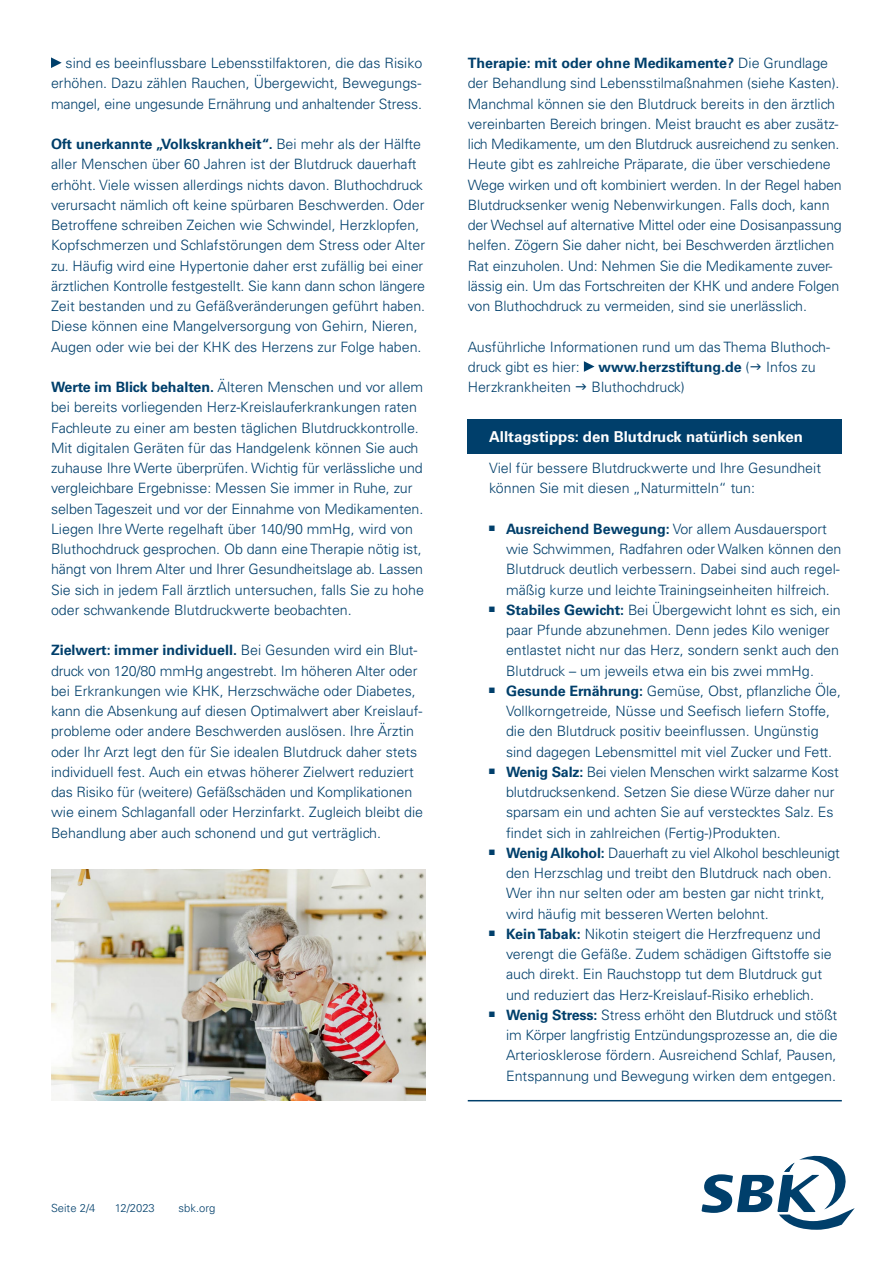
<style>
.page{position:relative;width:893px;height:1263px;background:#fff}
.page>*{position:absolute;margin:0;border:0;box-sizing:border-box;transform-origin:0 0}
.t1{font:700 15px "Univers LT Std";color:#fff}
.t2{font:300 14.25px/20.2px "Univers LT Std";color:#003f6b}
.t3{font:700 14.25px "Univers LT Std";color:#003f6b}
.t4{font:300 11.25px "Univers LT Std";color:#003f6b}
.s1{font-weight:700}
.s2{font-weight:300}
</style>
<div class="page">
<svg style="left:51px;top:57px;width:11px;height:11px"></svg>
<svg style="left:584px;top:361px;width:10px;height:11px"></svg>
<img style="left:51px;top:869px;width:374px;height:232px">
<svg style="left:701px;top:1155px;width:154px;height:75px"></svg>
<div style="left:468px;top:420px;width:374px;height:34px;background:#003f6b"></div>
<hr style="left:468px;top:1100px;width:374px;height:1px;background:#003f6b">
<p class="t2" style="left:51px;top:53px;width:373px;text-align:justify;text-indent:15px">sind es beeinflussbare Lebensstilfaktoren, die das Risiko erhöhen. Dazu zählen Rauchen, Übergewicht, Bewegungs&shy;mangel, eine ungesunde Ernährung und anhaltender Stress.</p>
<p class="t2" style="left:51px;top:134px;width:376px"><span class="s1">Oft unerkannte „Volkskrankheit“.</span> Bei mehr als der Hälfte aller Menschen über 60 Jahren ist der Blutdruck dauerhaft erhöht. Viele wissen allerdings nichts davon. Bluthochdruck verursacht nämlich oft keine spürbaren Beschwerden. Oder Betroffene schreiben Zeichen wie Schwindel, Herzklopfen, Kopfschmerzen und Schlafstörungen dem Stress oder Alter zu. Häufig wird eine Hypertonie daher erst zufällig bei einer ärztlichen Kontrolle festgestellt. Sie kann dann schon längere Zeit bestanden und zu Gefäßveränderungen geführt haben.<br>Diese können eine Mangelversorgung von Gehirn, Nieren, Augen oder wie bei der KHK des Herzens zur Folge haben.</p>
<p class="t2" style="left:51px;top:377px;width:374px"><span class="s1">Werte im Blick behalten.</span> Älteren Menschen und vor allem bei bereits vorliegenden Herz-Kreislauferkrankungen raten Fachleute zu einer am besten täglichen Blutdruckkontrolle.<br>Mit digitalen Geräten für das Handgelenk können Sie auch zuhause Ihre Werte überprüfen. Wichtig für verlässliche und vergleichbare Ergebnisse: Messen Sie immer in Ruhe, zur selben Tageszeit und vor der Einnahme von Medikamenten.<br>Liegen Ihre Werte regelhaft über 140/90 mmHg, wird von Bluthochdruck gesprochen. Ob dann eine Therapie nötig ist, hängt von Ihrem Alter und Ihrer Gesundheitslage ab. Lassen Sie sich in jedem Fall ärztlich untersuchen, falls Sie zu hohe oder schwankende Blutdruckwerte beobachten.</p>
<p class="t2" style="left:51px;top:640px;width:374px"><span class="s1">Zielwert: immer individuell.</span> Bei Gesunden wird ein Blut&shy;druck von 120/80 mmHg angestrebt. Im höheren Alter oder bei Erkrankungen wie KHK, Herzschwäche oder Diabetes, kann die Absenkung auf diesen Optimalwert aber Kreislauf&shy;probleme oder andere Beschwerden auslösen. Ihre Ärztin oder Ihr Arzt legt den für Sie idealen Blutdruck daher stets individuell fest. Auch ein etwas höherer Zielwert reduziert das Risiko für (weitere) Gefäßschäden und Komplikationen wie einem Schlaganfall oder Herzinfarkt. Zugleich bleibt die Behandlung aber auch schonend und gut verträglich.</p>
<p class="t2" style="left:468px;top:53px;width:376px"><span class="s1">Therapie: mit oder ohne Medikamente?</span> Die Grundlage der Behandlung sind Lebensstilmaßnahmen (siehe Kasten).<br>Manchmal können sie den Blutdruck bereits in den ärztlich vereinbarten Bereich bringen. Meist braucht es aber zusätz&shy;lich Medikamente, um den Blutdruck ausreichend zu senken.<br>Heute gibt es zahlreiche Präparate, die über verschiedene Wege wirken und oft kombiniert werden. In der Regel haben Blutdrucksenker wenig Nebenwirkungen. Falls doch, kann der Wechsel auf alternative Mittel oder eine Dosisanpassung helfen. Zögern Sie daher nicht, bei Beschwerden ärztlichen Rat einzuholen. Und: Nehmen Sie die Medikamente zuver&shy;lässig ein. Um das Fortschreiten der KHK und andere Folgen von Bluthochdruck zu vermeiden, sind sie unerlässlich.</p>
<p class="t2" style="left:468px;top:336px;width:364px">Ausführliche Informationen rund um das Thema Bluthoch&shy;druck gibt es hier:</p>
<p class="t3" style="left:598px;top:358px;width:219px">www.herzstiftung.de <span class="s2">( Infos zu</span></p>
<p class="t2" style="left:468px;top:377px;width:105px">Herzkrankheiten</p>
<p class="t2" style="left:592px;top:377px;width:95px">Bluthochdruck)</p>
<p class="t1" style="left:489px;top:428px;width:315px">Alltagstipps: den Blutdruck natürlich senken</p>
<p class="t2" style="left:489px;top:458px;width:334px">Viel für bessere Blutdruckwerte und Ihre Gesundheit können Sie mit diesen „Naturmitteln“ tun:</p>
<p class="t2" style="left:489px;top:519px;width:339px"><sup>Q</sup> <span class="s1">Ausreichend Bewegung:</span> Vor allem Ausdauersport</p>
<p class="t2" style="left:506px;top:539px;width:337px">wie Schwimmen, Radfahren oder Walken können den</p>
<p class="t2" style="left:506px;top:559px;width:335px">Blutdruck deutlich verbessern. Dabei sind auch regel-</p>
<p class="t2" style="left:506px;top:579px;width:325px">mäßig kurze und leichte Trainingseinheiten hilfreich.</p>
<p class="t2" style="left:489px;top:600px;width:353px"><sup>Q</sup> <span class="s1">Stabiles Gewicht:</span> Bei Übergewicht lohnt es sich, ein</p>
<p class="t2" style="left:506px;top:620px;width:325px">paar Pfunde abzunehmen. Denn jedes Kilo weniger</p>
<p class="t2" style="left:506px;top:640px;width:335px">entlastet nicht nur das Herz, sondern senkt auch den</p>
<p class="t2" style="left:506px;top:660px;width:309px">Blutdruck – um jeweils etwa ein bis zwei mmHg.</p>
<p class="t2" style="left:489px;top:681px;width:354px"><sup>Q</sup> <span class="s1">Gesunde Ernährung:</span> Gemüse, Obst, pflanzliche Öle,</p>
<p class="t2" style="left:506px;top:701px;width:326px">Vollkorngetreide, Nüsse und Seefisch liefern Stoffe,</p>
<p class="t2" style="left:506px;top:721px;width:314px">die den Blutdruck positiv beeinflussen. Ungünstig</p>
<p class="t2" style="left:506px;top:741px;width:328px">sind dagegen Lebensmittel mit viel Zucker und Fett.</p>
<p class="t2" style="left:489px;top:762px;width:351px"><sup>Q</sup> <span class="s1">Wenig Salz:</span> Bei vielen Menschen wirkt salzarme Kost</p>
<p class="t2" style="left:506px;top:782px;width:330px">blutdrucksenkend. Setzen Sie diese Würze daher nur</p>
<p class="t2" style="left:506px;top:802px;width:329px">sparsam ein und achten Sie auf verstecktes Salz. Es</p>
<p class="t2" style="left:506px;top:822px;width:276px">findet sich in zahlreichen (Fertig-)Produkten.</p>
<p class="t2" style="left:489px;top:843px;width:352px"><sup>Q</sup> <span class="s1">Wenig Alkohol:</span> Dauerhaft zu viel Alkohol beschleunigt</p>
<p class="t2" style="left:506px;top:863px;width:327px">den Herzschlag und treibt den Blutdruck nach oben.</p>
<p class="t2" style="left:506px;top:883px;width:320px">Wer ihn nur selten oder am besten gar nicht trinkt,</p>
<p class="t2" style="left:506px;top:903px;width:264px">wird häufig mit besseren Werten belohnt.</p>
<p class="t2" style="left:489px;top:924px;width:333px"><sup>Q</sup> <span class="s1">Kein Tabak:</span> Nikotin steigert die Herzfrequenz und</p>
<p class="t2" style="left:506px;top:944px;width:327px">verengt die Gefäße. Zudem schädigen Giftstoffe sie</p>
<p class="t2" style="left:506px;top:964px;width:318px">auch direkt. Ein Rauchstopp tut dem Blutdruck gut</p>
<p class="t2" style="left:506px;top:984px;width:310px">und reduziert das Herz-Kreislauf-Risiko erheblich.</p>
<p class="t2" style="left:489px;top:1005px;width:350px"><sup>Q</sup> <span class="s1">Wenig Stress:</span> Stress erhöht den Blutdruck und stößt</p>
<p class="t2" style="left:506px;top:1025px;width:333px">im Körper langfristig Entzündungsprozesse an, die die</p>
<p class="t2" style="left:506px;top:1045px;width:332px">Arteriosklerose fördern. Ausreichend Schlaf, Pausen,</p>
<p class="t2" style="left:506px;top:1065px;width:331px">Entspannung und Bewegung wirken dem entgegen.</p>
<p class="t4" style="left:51px;top:1201px;width:46px">Seite 2/4</p>
<p class="t4" style="left:115px;top:1201px;width:42px">12/2023</p>
<p class="t4" style="left:179px;top:1201px;width:38px">sbk.org</p>
</div>
